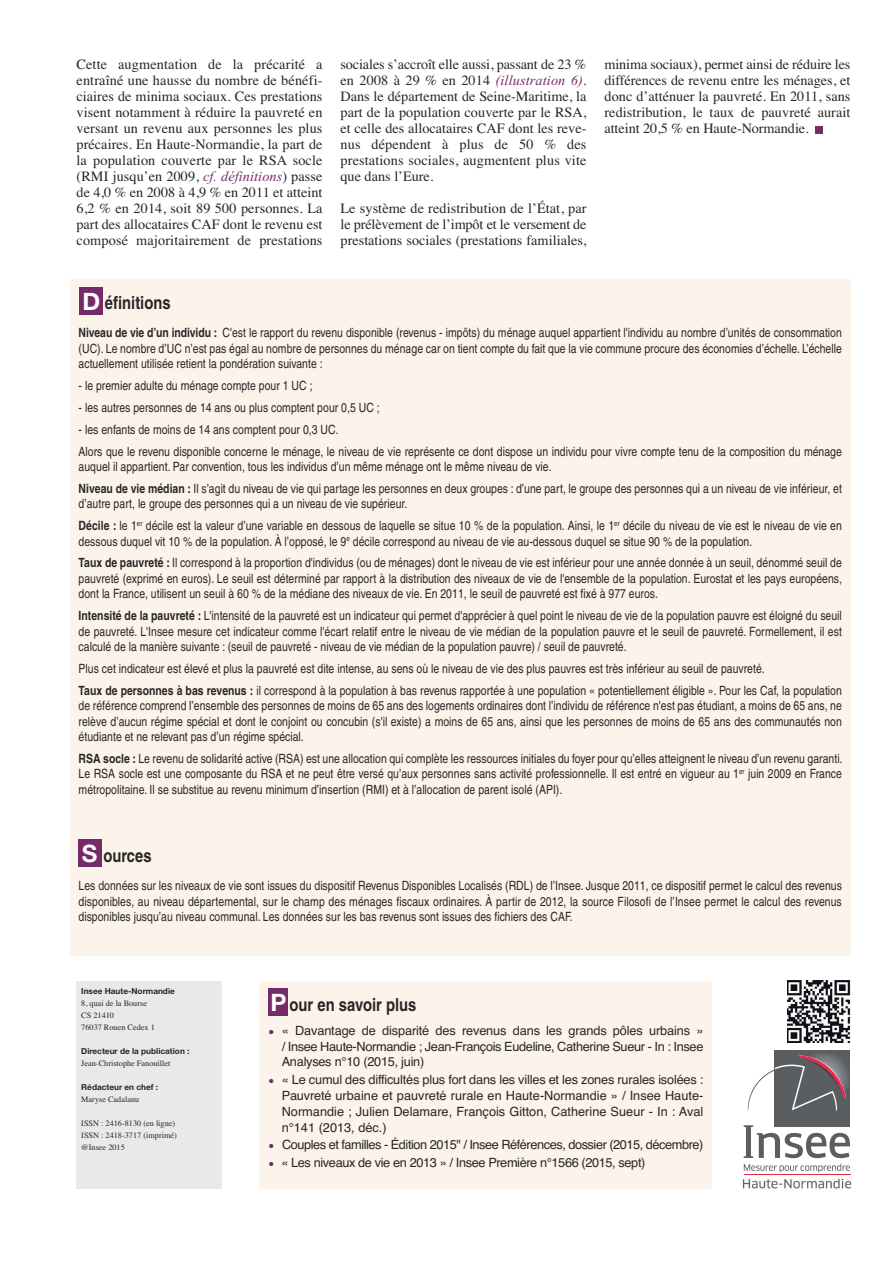
<style>
.page{position:relative;width:893px;height:1263px;background:#fff}
.page>*{position:absolute;margin:0;border:0;box-sizing:border-box;transform-origin:0 0}
.t1{font:700 24px "Helvetica Neue";color:#fff}
.t2{font:700 condensed 18px "Helvetica";color:#272627}
.t3{font:14.25px/16px "Times";letter-spacing:.005em;color:#272627;text-align:justify}
.t4{font:condensed 12.75px/15.5px "Helvetica";color:#272627}
.t5{font:12.75px/15.8px "Helvetica";letter-spacing:-.03em;color:#272627;text-align:justify}
.t6{font:8.25px/12px "Times";color:#272627}
.t7{font:700 8.25px "Helvetica Neue";color:#272627}
.s1{font-family:"Times New Roman";font-style:italic;color:#762b69}
.s2{font-weight:700}
.s3{font-size:19.5px;color:#762b69}
</style>
<div class="page">
<div style="left:77px;top:981px;width:145px;height:207px;background:#e9e9e9"></div>
<img style="left:787px;top:981px;width:63px;height:62px">
<img style="left:743px;top:1178px;width:109px;height:11px">
<div style="left:775px;top:1051px;width:75px;height:75px;background:#5b5e61"></div>
<svg style="left:744px;top:1054px;width:106px;height:104px"></svg>
<svg style="left:744px;top:1164px;width:106px;height:8px"></svg>
<hr style="left:744px;top:1174px;width:106px;height:1px;background:#ed2750">
<div style="left:816px;top:126px;width:7px;height:8px;background:#762b69"></div>
<div style="left:70px;top:280px;width:780px;height:676px;background:#fcf3ea"></div>
<div style="left:80px;top:287px;width:23px;height:27px;background:#762b69"></div>
<div style="left:78px;top:839px;width:24px;height:28px;background:#762b69"></div>
<div style="left:259px;top:981px;width:453px;height:207px;background:#fcf3ea"></div>
<div style="left:269px;top:988px;width:19px;height:28px;background:#762b69"></div>
<p class="t3" style="left:77px;top:56px;width:247px">Cette augmentation de la précarité a entraîné une hausse du nombre de bénéfi&shy;ciaires de minima sociaux. Ces prestations visent notamment à réduire la pauvreté en versant un revenu aux personnes les plus précaires. En Haute-Normandie, la part de la population couverte par le RSA socle (RMI jusqu’en 2009, <span class="s1">cf. définitions</span>) passe de 4,0 % en 2008 à 4,9 % en 2011 et atteint 6,2 % en 2014, soit 89 500 personnes. La part des allocataires CAF dont le revenu est composé majoritairement de prestations</p>
<p class="t3" style="left:340px;top:56px;width:247px">sociales s’accroît elle aussi, passant de 23 % en 2008 à 29 % en 2014 <span class="s1">(illustration 6)</span>.<br>Dans le département de Seine-Maritime, la part de la population couverte par le RSA, et celle des allocataires CAF dont les reve&shy;nus dépendent à plus de 50 % des prestations sociales, augmentent plus vite que dans l’Eure.</p>
<p class="t3" style="left:340px;top:200px;width:247px">Le système de redistribution de l’État, par le prélèvement de l’impôt et le versement de prestations sociales (prestations familiales,</p>
<p class="t3" style="left:604px;top:56px;width:247px">minima sociaux), permet ainsi de réduire les différences de revenu entre les ménages, et donc d’atténuer la pauvreté. En 2011, sans redistribution, le taux de pauvreté aurait atteint 20,5 % en Haute-Normandie.</p>
<h1 class="t1" style="left:82px;top:292px;width:19px">D</h1>
<h2 class="t2" style="left:105px;top:296px;width:67px">éfinitions</h2>
<p class="t4" style="left:79px;top:326px;width:765px;text-align:justify"><span class="s2">Niveau de vie d’un individu :</span> C'est le rapport du revenu disponible (revenus - impôts) du ménage auquel appartient l'individu au nombre d’unités de consommation (UC). Le nombre d’UC n’est pas égal au nombre de personnes du ménage car on tient compte du fait que la vie commune procure des économies d’échelle. L’échelle actuellement utilisée retient la pondération suivante :</p>
<p class="t4" style="left:79px;top:379px;width:235px">- le premier adulte du ménage compte pour 1 UC ;</p>
<p class="t4" style="left:79px;top:401px;width:303px">- les autres personnes de 14 ans ou plus comptent pour 0,5 UC ;</p>
<p class="t4" style="left:79px;top:420px;width:765px;line-height:21.9px">- les enfants de moins de 14 ans comptent pour 0,3 UC.<br>Alors que le revenu disponible concerne le ménage, le niveau de vie représente ce dont dispose un individu pour vivre compte tenu de la composition du ménage</p>
<p class="t4" style="left:79px;top:457px;width:765px;line-height:21.9px">auquel il appartient. Par convention, tous les individus d’un même ménage ont le même niveau de vie.<br><span class="s2">Niveau de vie médian :</span> Il s’agit du niveau de vie qui partage les personnes en deux groupes : d’une part, le groupe des personnes qui a un niveau de vie inférieur, et</p>
<p class="t4" style="left:79px;top:494px;width:765px;line-height:21.9px">d’autre part, le groupe des personnes qui a un niveau de vie supérieur.<br><span class="s2">Décile :</span> le 1<sup>er</sup> décile est la valeur d’une variable en dessous de laquelle se situe 10 % de la population. Ainsi, le 1<sup>er</sup> décile du niveau de vie est le niveau de vie en</p>
<p class="t4" style="left:79px;top:531px;width:765px;line-height:21.9px">dessous duquel vit 10 % de la population. À l’opposé, le 9<sup>e</sup> décile correspond au niveau de vie au-dessous duquel se situe 90 % de la population.<br><span class="s2">Taux de pauvreté :</span> Il correspond à la proportion d'individus (ou de ménages) dont le niveau de vie est inférieur pour une année donnée à un seuil, dénommé seuil de</p>
<p class="t4" style="left:79px;top:572px;width:765px">pauvreté (exprimé en euros). Le seuil est déterminé par rapport à la distribution des niveaux de vie de l'ensemble de la population. Eurostat et les pays européens, dont la France, utilisent un seuil à 60 % de la médiane des niveaux de vie. En 2011, le seuil de pauvreté est fixé à 977 euros.</p>
<p class="t4" style="left:79px;top:609px;width:765px;text-align:justify"><span class="s2">Intensité de la pauvreté :</span> L'intensité de la pauvreté est un indicateur qui permet d'apprécier à quel point le niveau de vie de la population pauvre est éloigné du seuil de pauvreté. L'Insee mesure cet indicateur comme l'écart relatif entre le niveau de vie médian de la population pauvre et le seuil de pauvreté. Formellement, il est calculé de la manière suivante : (seuil de pauvreté - niveau de vie médian de la population pauvre) / seuil de pauvreté.</p>
<p class="t4" style="left:79px;top:659px;width:765px;line-height:21.9px">Plus cet indicateur est élevé et plus la pauvreté est dite intense, au sens où le niveau de vie des plus pauvres est très inférieur au seuil de pauvreté.<br><span class="s2">Taux de personnes à bas revenus :</span> il correspond à la population à bas revenus rapportée à une population « potentiellement éligible ». Pour les Caf, la population</p>
<p class="t4" style="left:79px;top:699px;width:765px;text-align:justify">de référence comprend l’ensemble des personnes de moins de 65 ans des logements ordinaires dont l’individu de référence n'est pas étudiant, a moins de 65 ans, ne relève d’aucun régime spécial et dont le conjoint ou concubin (s'il existe) a moins de 65 ans, ainsi que les personnes de moins de 65 ans des communautés non étudiante et ne relevant pas d’un régime spécial.</p>
<p class="t4" style="left:79px;top:752px;width:765px;text-align:justify"><span class="s2">RSA socle :</span> Le revenu de solidarité active (RSA) est une allocation qui complète les ressources initiales du foyer pour qu’elles atteignent le niveau d’un revenu garanti.<br>Le RSA socle est une composante du RSA et ne peut être versé qu’aux personnes sans activité professionnelle. Il est entré en vigueur au 1<sup>er</sup> juin 2009 en France métropolitaine. Il se substitue au revenu minimum d’insertion (RMI) et à l’allocation de parent isolé (API).</p>
<h1 class="t1" style="left:82px;top:845px;width:17px">S</h1>
<h2 class="t2" style="left:103px;top:849px;width:50px">ources</h2>
<p class="t4" style="left:79px;top:879px;width:765px;text-align:justify">Les données sur les niveaux de vie sont issues du dispositif Revenus Disponibles Localisés (RDL) de l’Insee. Jusque 2011, ce dispositif permet le calcul des revenus disponibles, au niveau départemental, sur le champ des ménages fiscaux ordinaires. À partir de 2012, la source Filosofi de l’Insee permet le calcul des revenus disponibles jusqu’au niveau communal. Les données sur les bas revenus sont issues des fichiers des CAF.</p>
<p class="t7" style="left:81px;top:988px;width:95px">Insee Haute-Normandie</p>
<p class="t6" style="left:81px;top:997px;width:75px">8, quai de la Bourse<br>CS 21410<br>76037 Rouen Cedex 1</p>
<p class="t7" style="left:81px;top:1048px;width:110px">Directeur de la publication :</p>
<p class="t6" style="left:81px;top:1057px;width:91px">Jean-Christophe Fanouillet</p>
<p class="t7" style="left:81px;top:1084px;width:78px">Rédacteur en chef :</p>
<p class="t6" style="left:81px;top:1093px;width:59px">Maryse Cadalanu</p>
<p class="t6" style="left:81px;top:1117px;width:97px">ISSN : 2416-8130 (en ligne)<br>ISSN : 2418-3717 (imprimé) @Insee 2015</p>
<h1 class="t1" style="left:270px;top:994px;width:18px">P</h1>
<h2 class="t2" style="left:289px;top:998px;width:129px">our en savoir plus</h2>
<p class="t5" style="left:282px;top:1022px;width:423px;text-indent:-14px"><span class="s3">•</span> « Davantage de disparité des revenus dans les grands pôles urbains » / Insee Haute-Normandie ; Jean-François Eudeline, Catherine Sueur - In : Insee Analyses n°10 (2015, juin)</p>
<p class="t5" style="left:282px;top:1072px;width:423px;text-indent:-14px"><span class="s3">•</span> « Le cumul des difficultés plus fort dans les villes et les zones rurales isolées :<br>Pauvreté urbaine et pauvreté rurale en Haute-Normandie » / Insee Haute-Normandie ; Julien Delamare, François Gitton, Catherine Sueur - In : Aval n°141 (2013, déc.)</p>
<p class="t5" style="left:268px;top:1137px;width:437px"><span class="s3">•</span> Couples et familles - Édition 2015" / Insee Références, dossier (2015, décembre)</p>
<p class="t5" style="left:268px;top:1155px;width:379px"><span class="s3">•</span> « Les niveaux de vie en 2013 » / Insee Première n°1566 (2015, sept)</p>
</div>
